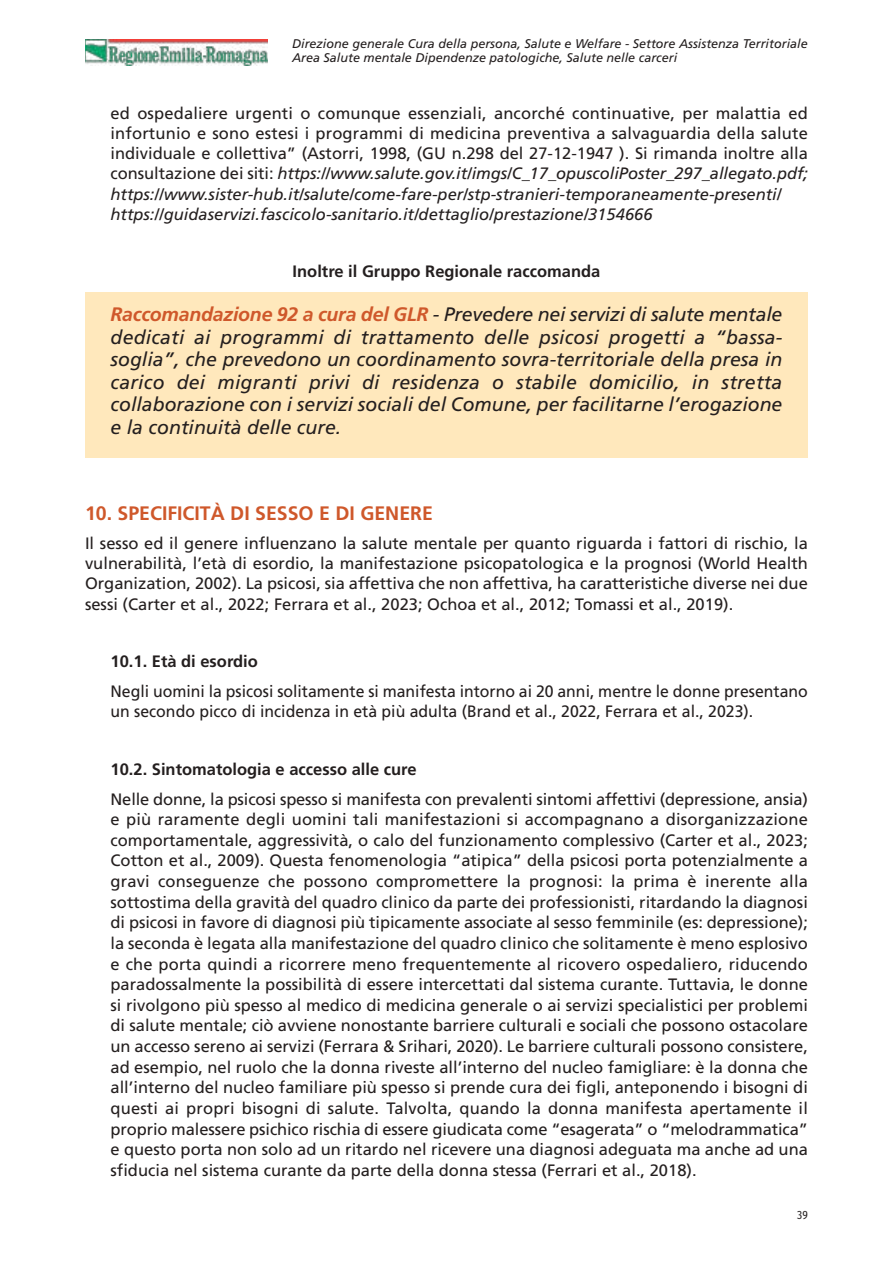
<style>
.page{position:relative;width:893px;height:1263px;background:#fff}
.page>*{position:absolute;margin:0;border:0;box-sizing:border-box;transform-origin:0 0}
.t1{font:italic 19.5px/22.5px "Frutiger";color:#241f1f;text-align:justify}
.t2{font:700 19.5px "Frutiger";color:#cf582b}
.t3{font:16.5px/20.7px "Frutiger";color:#241f1f;text-align:justify}
.t4{font:16.5px/20.7px "Frutiger";color:#241f1f;scale:.96 1}
.t5{font:700 16.5px "Frutiger";color:#241f1f}
.t6{font:italic 12.6px/14.2px "Frutiger";color:#241f1f}
.t7{font:12px "Fira Sans Condensed";color:#241f1f}
.s1{font-style:italic}
.s2{font-weight:700;color:#cf582b}
</style>
<div class="page">
<div style="left:85px;top:292px;width:723px;height:165px;background:#ffe8bc"></div>
<img style="left:85px;top:39px;width:182px;height:26px">
<p class="t6" style="left:292px;top:37px;width:517px">Direzione generale Cura della persona, Salute e Welfare - Settore Assistenza Territoriale<br>Area Salute mentale Dipendenze patologiche, Salute nelle carceri</p>
<p class="t3" style="left:111px;top:104px;width:699px;line-height:20.2px;text-align:left">ed ospedaliere urgenti o comunque essenziali, ancorché continuative, per malattia ed infortunio e sono estesi i programmi di medicina preventiva a salvaguardia della salute individuale e collettiva” (Astorri, 1998, (GU n.298 del 27-12-1947 ). Si rimanda inoltre alla consultazione dei siti: <span class="s1">https://www.salute.gov.it/imgs/C_17_opuscoliPoster_297_allegato.pdf; https://www.sister-hub.it/salute/come-fare-per/stp-stranieri-temporaneamente-presenti/ https://guidaservizi.fascicolo-sanitario.it/dettaglio/prestazione/3154666</span></p>
<p class="t5" style="left:293px;top:265px;width:309px">Inoltre il Gruppo Regionale raccomanda</p>
<p class="t1" style="left:111px;top:305px;width:673px"><span class="s2">Raccomandazione 92 a cura del GLR</span> - Prevedere nei servizi di salute mentale dedicati ai programmi di trattamento delle psicosi progetti a “bassa&shy;soglia”, che prevedono un coordinamento sovra-territoriale della presa in carico dei migranti privi di residenza o stabile domicilio, in stretta collaborazione con i servizi sociali del Comune, per facilitarne l’erogazione e la continuità delle cure.</p>
<p class="t2" style="left:85px;top:505px;width:349px">10. SPECIFICITÀ DI SESSO E DI GENERE</p>
<p class="t3" style="left:85px;top:534px;width:724px;line-height:20.2px">Il sesso ed il genere influenzano la salute mentale per quanto riguarda i fattori di rischio, la vulnerabilità, l’età di esordio, la manifestazione psicopatologica e la prognosi (World Health Organization, 2002). La psicosi, sia affettiva che non affettiva, ha caratteristiche diverse nei due sessi (Carter et al., 2022; Ferrara et al., 2023; Ochoa et al., 2012; Tomassi et al., 2019).</p>
<p class="t5" style="left:111px;top:655px;width:149px">10.1. Età di esordio</p>
<p class="t4" style="left:111px;top:682px;width:728px">Negli uomini la psicosi solitamente si manifesta intorno ai 20 anni, mentre le donne presentano un secondo picco di incidenza in età più adulta (Brand et al., 2022, Ferrara et al., 2023).</p>
<p class="t5" style="left:111px;top:763px;width:307px">10.2. Sintomatologia e accesso alle cure</p>
<p class="t3" style="left:111px;top:790px;width:699px">Nelle donne, la psicosi spesso si manifesta con prevalenti sintomi affettivi (depressione, ansia) e più raramente degli uomini tali manifestazioni si accompagnano a disorganizzazione comportamentale, aggressività, o calo del funzionamento complessivo (Carter et al., 2023; Cotton et al., 2009). Questa fenomenologia “atipica” della psicosi porta potenzialmente a gravi conseguenze che possono compromettere la prognosi: la prima è inerente alla sottostima della gravità del quadro clinico da parte dei professionisti, ritardando la diagnosi di psicosi in favore di diagnosi più tipicamente associate al sesso femminile (es: depressione); la seconda è legata alla manifestazione del quadro clinico che solitamente è meno esplosivo e che porta quindi a ricorrere meno frequentemente al ricovero ospedaliero, riducendo paradossalmente la possibilità di essere intercettati dal sistema curante. Tuttavia, le donne si rivolgono più spesso al medico di medicina generale o ai servizi specialistici per problemi di salute mentale; ciò avviene nonostante barriere culturali e sociali che possono ostacolare un accesso sereno ai servizi (Ferrara &amp; Srihari, 2020). Le barriere culturali possono consistere, ad esempio, nel ruolo che la donna riveste all’interno del nucleo famigliare: è la donna che all’interno del nucleo familiare più spesso si prende cura dei figli, anteponendo i bisogni di questi ai propri bisogni di salute. Talvolta, quando la donna manifesta apertamente il proprio malessere psichico rischia di essere giudicata come “esagerata” o “melodrammatica” e questo porta non solo ad un ritardo nel ricevere una diagnosi adeguata ma anche ad una sfiducia nel sistema curante da parte della donna stessa (Ferrari et al., 2018).</p>
<p class="t7" style="left:797px;top:1206px;width:12px">39</p>
</div>
